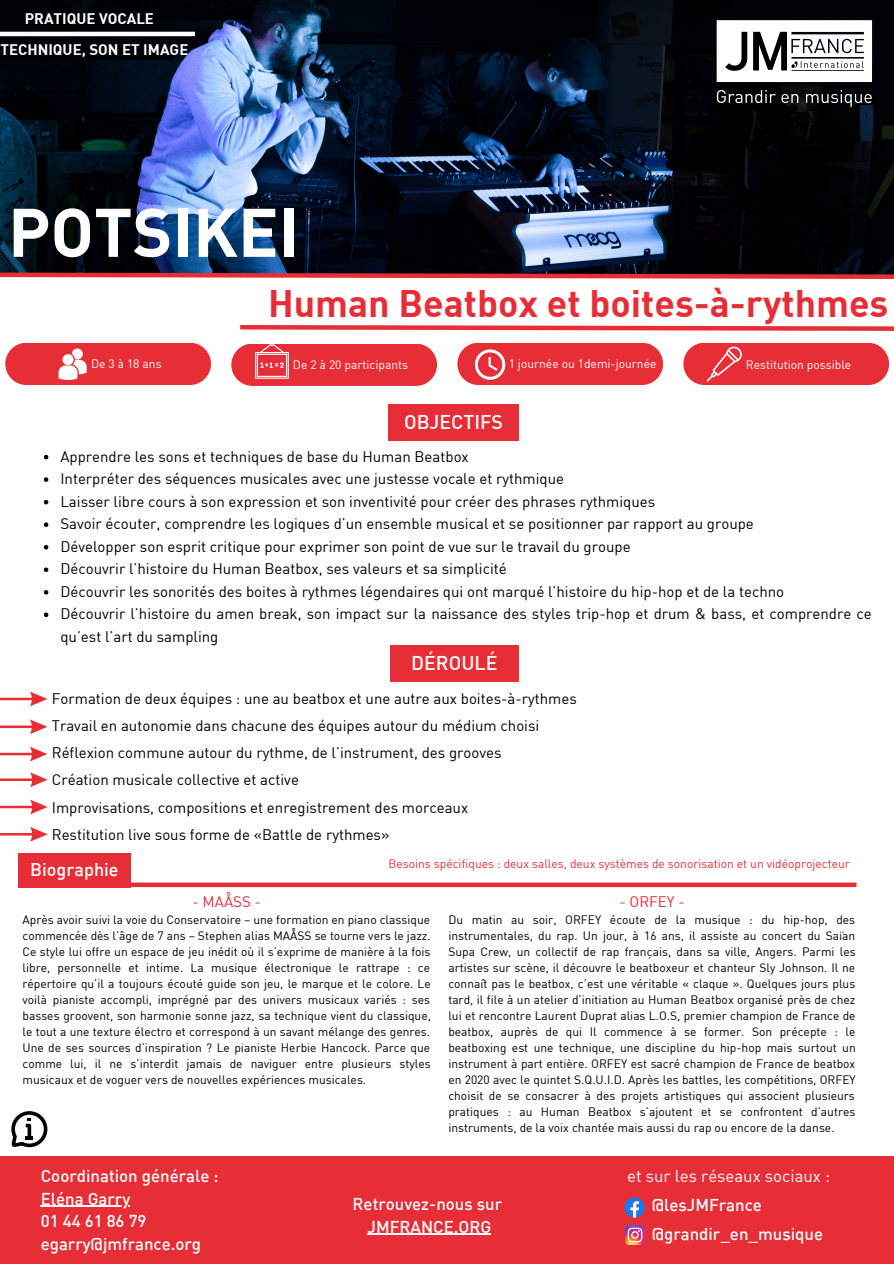
<style>
.page{position:relative;width:894px;height:1264px;background:#fff}
.page>*{position:absolute;margin:0;border:0;box-sizing:border-box;transform-origin:0 0}
.t1{font:700 67.5px "DIN";color:#fffefe}
.t2{font:700 37.5px "DIN";color:#e72e37}
.t3{font:500 19.5px "DIN";color:#fffefe}
.t4{font:500 18px "DIN";color:#fffefe}
.t5{font:500 16.8px "DIN";color:#fffefe}
.t6{font:16.8px "DIN";color:#fffefe}
.t7{font:15px/22.5px "DIN";color:#000}
.t8{font:700 15px "DIN";color:#fffefe}
.t9{font:15px "DIN";color:#e72e37}
.t10{font:12px/16px "DIN";color:#000;text-align:justify}
.t11{font:12px "DIN";color:#e72e37}
.t12{font:12px "DIN";color:#fffefe}
</style>
<div class="page">
<img style="left:0;top:0;width:893px;height:270px">
<hr style="left:0;top:32px;width:195px;height:4px;background:#fffefe">
<svg style="left:0;top:270px;width:893px;height:9px;background:#903740"></svg>
<svg style="left:240px;top:325px;width:653px;height:6px;background:#ec6168"></svg>
<div style="left:5px;top:343px;width:206px;height:41px;background:#e72e37;border-radius:21px"></div>
<svg style="left:59px;top:348px;width:28px;height:32px"></svg>
<div style="left:231px;top:343px;width:205px;height:42px;background:#e72e37;border-radius:21px"></div>
<svg style="left:255px;top:343px;width:34px;height:36px"></svg>
<div style="left:683px;top:343px;width:205px;height:41px;background:#e72e37;border-radius:21px"></div>
<svg style="left:706px;top:346px;width:35px;height:35px"></svg>
<div style="left:457px;top:343px;width:205px;height:41px;background:#e72e37;border-radius:21px"></div>
<svg style="left:474px;top:349px;width:31px;height:31px"></svg>
<div style="left:131px;top:882px;width:725px;height:5px;background:#e72e37"></div>
<div style="left:18px;top:853px;width:113px;height:34px;background:#e72e37"></div>
<svg style="left:11px;top:1111px;width:36px;height:36px"></svg>
<div style="left:0;top:1156px;width:893px;height:107px;background:#e72e37"></div>
<img style="left:625px;top:1225px;width:19px;height:19px">
<svg style="left:624px;top:1197px;width:20px;height:20px"></svg>
<hr style="left:41px;top:1205px;width:89px;height:1px;background:#fffefe">
<hr style="left:367px;top:1233px;width:124px;height:1px;background:#fffefe">
<svg style="left:716px;top:20px;width:155px;height:62px"></svg>
<svg style="left:716px;top:90px;width:59px;height:13px"></svg>
<svg style="left:781px;top:94px;width:17px;height:9px"></svg>
<svg style="left:805px;top:90px;width:66px;height:17px"></svg>
<div style="left:388px;top:404px;width:130px;height:36px;background:#e72e37"></div>
<svg style="left:44px;top:455px;width:4px;height:4px"></svg>
<svg style="left:44px;top:477px;width:4px;height:5px"></svg>
<svg style="left:44px;top:500px;width:4px;height:4px"></svg>
<svg style="left:44px;top:522px;width:4px;height:5px"></svg>
<svg style="left:44px;top:545px;width:4px;height:4px"></svg>
<svg style="left:44px;top:567px;width:4px;height:5px"></svg>
<svg style="left:44px;top:590px;width:4px;height:4px"></svg>
<svg style="left:44px;top:612px;width:4px;height:5px"></svg>
<div style="left:390px;top:645px;width:128px;height:36px;background:#e72e37"></div>
<svg style="left:0;top:691px;width:47px;height:15px"></svg>
<svg style="left:0;top:746px;width:47px;height:15px"></svg>
<svg style="left:0;top:772px;width:48px;height:15px"></svg>
<svg style="left:0;top:799px;width:48px;height:15px"></svg>
<svg style="left:0;top:719px;width:47px;height:15px"></svg>
<svg style="left:0;top:827px;width:48px;height:14px"></svg>
<p class="t8" style="left:25px;top:9px;width:131px">PRATIQUE VOCALE</p>
<p class="t8" style="left:0;top:40px;width:189px">TECHNIQUE, SON ET IMAGE</p>
<p class="t1" style="left:8px;top:188px;width:293px">POTSIKEI</p>
<p class="t2" style="left:268px;top:279px;width:621px">Human Beatbox et boites-à-rythmes</p>
<p class="t12" style="left:91px;top:356px;width:72px">De 3 à 18 ans</p>
<p class="t12" style="left:293px;top:357px;width:116px">De 2 à 20 participants</p>
<p class="t12" style="left:508px;top:356px;width:149px">1 journée ou 1demi-journée</p>
<p class="t12" style="left:745px;top:357px;width:107px">Restitution possible</p>
<p class="t3" style="left:404px;top:409px;width:101px">OBJECTIFS</p>
<p class="t7" style="left:60px;top:444px;width:410px">Apprendre les sons et techniques de base du Human Beatbox</p>
<p class="t7" style="left:60px;top:467px;width:505px">Interpréter des séquences musicales avec une justesse vocale et rythmique</p>
<p class="t7" style="left:60px;top:489px;width:596px">Laisser libre cours à son expression et son inventivité pour créer des phrases rythmiques</p>
<p class="t7" style="left:60px;top:512px;width:694px">Savoir écouter, comprendre les logiques d’un ensemble musical et se positionner par rapport au groupe</p>
<p class="t7" style="left:60px;top:534px;width:571px">Développer son esprit critique pour exprimer son point de vue sur le travail du groupe</p>
<p class="t7" style="left:60px;top:557px;width:448px">Découvrir l’histoire du Human Beatbox, ses valeurs et sa simplicité</p>
<p class="t7" style="left:60px;top:579px;width:725px">Découvrir les sonorités des boites à rythmes légendaires qui ont marqué l’histoire du hip-hop et de la techno</p>
<p class="t7" style="left:60px;top:602px;width:812px">Découvrir l’histoire du amen break, son impact sur la naissance des styles trip-hop et drum &amp; bass, et comprendre ce qu’est l’art du sampling</p>
<p class="t3" style="left:411px;top:650px;width:88px">DÉROULÉ</p>
<p class="t7" style="left:52px;top:687px;width:526px">Formation de deux équipes : une au beatbox et une autre aux boites-à-rythmes</p>
<p class="t7" style="left:52px;top:714px;width:489px">Travail en autonomie dans chacune des équipes autour du médium choisi</p>
<p class="t7" style="left:52px;top:741px;width:451px">Réflexion commune autour du rythme, de l’instrument, des grooves</p>
<p class="t7" style="left:52px;top:768px;width:248px">Création musicale collective et active</p>
<p class="t7" style="left:52px;top:795px;width:418px">Improvisations, compositions et enregistrement des morceaux</p>
<p class="t7" style="left:52px;top:822px;width:339px">Restitution live sous forme de «Battle de rythmes»</p>
<p class="t11" style="left:388px;top:856px;width:463px">Besoins spécifiques : deux salles, deux systèmes de sonorisation et un vidéoprojecteur</p>
<p class="t4" style="left:30px;top:857px;width:90px">Biographie</p>
<p class="t9" style="left:192px;top:892px;width:70px">- MAÅSS -</p>
<p class="t10" style="left:23px;top:911px;width:410px">Après avoir suivi la voie du Conservatoire – une formation en piano classique commencée dès l’âge de 7 ans – Stephen alias MAÅSS se tourne vers le jazz.<br>Ce style lui offre un espace de jeu inédit où il s’exprime de manière à la fois libre, personnelle et intime. La musique électronique le rattrape : ce répertoire qu’il a toujours écouté guide son jeu, le marque et le colore. Le voilà pianiste accompli, imprégné par des univers musicaux variés : ses basses groovent, son harmonie sonne jazz, sa technique vient du classique, le tout a une texture électro et correspond à un savant mélange des genres.<br>Une de ses sources d’inspiration ? Le pianiste Herbie Hancock. Parce que comme lui, il ne s’interdit jamais de naviguer entre plusieurs styles musicaux et de voguer vers de nouvelles expériences musicales.</p>
<p class="t9" style="left:619px;top:892px;width:67px">- ORFEY -</p>
<p class="t10" style="left:448px;top:911px;width:409px">Du matin au soir, ORFEY écoute de la musique : du hip-hop, des instrumentales, du rap. Un jour, à 16 ans, il assiste au concert du Saïan Supa Crew, un collectif de rap français, dans sa ville, Angers. Parmi les artistes sur scène, il découvre le beatboxeur et chanteur Sly Johnson. Il ne connaît pas le beatbox, c’est une véritable « claque ». Quelques jours plus tard, il file à un atelier d’initiation au Human Beatbox organisé près de chez lui et rencontre Laurent Duprat alias L.O.S, premier champion de France de beatbox, auprès de qui Il commence à se former. Son précepte : le beatboxing est une technique, une discipline du hip-hop mais surtout un instrument à part entière. ORFEY est sacré champion de France de beatbox en 2020 avec le quintet S.Q.U.I.D. Après les battles, les compétitions, ORFEY choisit de se consacrer à des projets artistiques qui associent plusieurs pratiques : au Human Beatbox s’ajoutent et se confrontent d’autres instruments, de la voix chantée mais aussi du rap ou encore de la danse.</p>
<p class="t5" style="left:41px;top:1164px;width:179px">Coordination générale :</p>
<p class="t5" style="left:41px;top:1187px;width:91px">Eléna Garry</p>
<p class="t5" style="left:41px;top:1210px;width:107px">01 44 61 86 79</p>
<p class="t5" style="left:41px;top:1233px;width:162px">egarry@jmfrance.org</p>
<p class="t5" style="left:352px;top:1193px;width:151px">Retrouvez-nous sur</p>
<p class="t5" style="left:367px;top:1215px;width:125px">JMFRANCE.ORG</p>
<p class="t6" style="left:627px;top:1165px;width:204px">et sur les réseaux sociaux :</p>
<p class="t5" style="left:651px;top:1194px;width:111px">@lesJMFrance</p>
<p class="t5" style="left:651px;top:1223px;width:173px">@grandir_en_musique</p>
</div>
